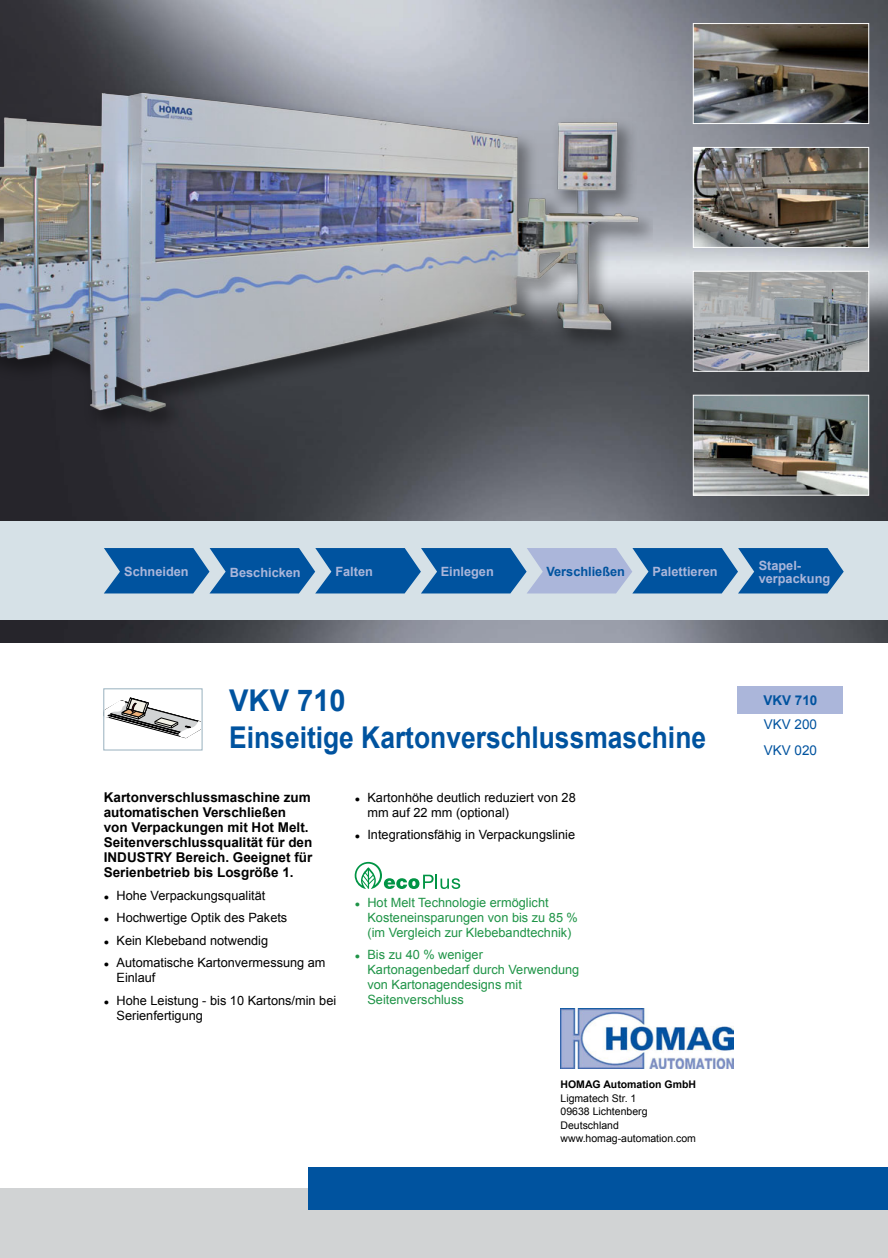
<style>
.page{position:relative;width:888px;height:1258px;background:#fff}
.page>*{position:absolute;margin:0;border:0;box-sizing:border-box;transform-origin:0 0}
.t1{font:700 30px/37.5px "Arial";color:#00539f}
.t2{font:700 13.5px/15px "Arial";color:#000}
.t3{font:13.5px/25.7px "Arial";color:#00539f;text-align:justify}
.t4{font:700 13.5px "Arial";color:#00539f}
.t5{font:12.75px/15px "Arial";color:#000}
.t6{font:12.75px/15px "Arial";color:#1f9447}
.t7{font:700 12.75px/13.5px "Arial";color:#abb6da}
.t8{font:700 12.75px "Arial";color:#00539f}
.t9{font:10.5px/13.5px "Arial";color:#000}
.t10{font:700 10.5px "Arial";color:#000}
.s1{font-size:9px}
</style>
<div class="page">
<img style="left:0;top:0;width:888px;height:642px">
<div style="left:0;top:521px;width:888px;height:99px;background:#d6e1e7"></div>
<div style="left:0;top:1188px;width:888px;height:70px;background:#d1d3d4"></div>
<div style="left:308px;top:1168px;width:580px;height:42px;background:#00539f"></div>
<img style="left:695px;top:25px;width:172px;height:97px">
<div style="left:693px;top:23px;width:176px;height:101px;border:1px solid #fff"></div>
<img style="left:695px;top:273px;width:172px;height:97px">
<div style="left:693px;top:271px;width:176px;height:101px;border:1px solid #fff"></div>
<img style="left:695px;top:149px;width:172px;height:97px">
<div style="left:693px;top:147px;width:176px;height:101px;border:1px solid #fff"></div>
<img style="left:695px;top:397px;width:172px;height:96px">
<div style="left:693px;top:395px;width:176px;height:100px;border:1px solid #fff"></div>
<svg style="left:106px;top:697px;width:94px;height:42px"></svg>
<div style="left:104px;top:689px;width:98px;height:61px;border:1px solid #98b1be"></div>
<img style="left:0;top:23px;width:652px;height:455px">
<div style="left:738px;top:686px;width:105px;height:28px;background:#abb6da"></div>
<svg style="left:104px;top:548px;width:740px;height:45px;background:#3574b1"></svg>
<svg style="left:355px;top:862px;width:105px;height:27px"></svg>
<img style="left:560px;top:1008px;width:173px;height:60px">
<p class="t7" style="left:124px;top:565px;width:66px">Schneiden</p>
<p class="t7" style="left:230px;top:566px;width:72px">Beschicken</p>
<p class="t7" style="left:335px;top:565px;width:39px">Falten</p>
<p class="t7" style="left:441px;top:565px;width:55px">Einlegen</p>
<p class="t8" style="left:546px;top:563px;width:80px">Verschließen</p>
<p class="t7" style="left:652px;top:565px;width:67px">Palettieren</p>
<p class="t7" style="left:759px;top:559px;width:73px">Stapel&shy;verpackung</p>
<h1 class="t1" style="left:229px;top:682px;width:478px">VKV 710<br>Einseitige Kartonverschlussmaschine</h1>
<p class="t4" style="left:763px;top:691px;width:56px">VKV 710</p>
<p class="t3" style="left:764px;top:686px;width:55px">VKV 700<br>VKV 200<br>VKV 020</p>
<p class="t2" style="left:104px;top:790px;width:210px">Kartonverschlussmaschine zum automatischen Verschließen von Verpackungen mit Hot Melt.<br>Seitenverschlussqualität für den<br>INDUSTRY Bereich. Geeignet für<br>Serienbetrieb bis Losgröße 1.</p>
<p class="t5" style="left:104px;top:888px;width:163px"><span class="s1">●</span> Hohe Verpackungsqualität</p>
<p class="t5" style="left:104px;top:910px;width:185px"><span class="s1">●</span> Hochwertige Optik des Pakets</p>
<p class="t5" style="left:104px;top:933px;width:166px"><span class="s1">●</span> Kein Klebeband notwendig</p>
<p class="t5" style="left:117px;top:955px;width:211px;text-indent:-13px"><span class="s1">●</span> Automatische Kartonvermessung am<br>Einlauf</p>
<p class="t5" style="left:117px;top:993px;width:221px;text-indent:-13px"><span class="s1">●</span> Hohe Leistung - bis 10 Kartons/min bei<br>Serienfertigung</p>
<p class="t5" style="left:367px;top:790px;width:210px;text-indent:-13px"><span class="s1">●</span> Kartonhöhe deutlich reduziert von 28 mm auf 22 mm (optional)</p>
<p class="t5" style="left:355px;top:827px;width:222px"><span class="s1">●</span> Integrationsfähig in Verpackungslinie</p>
<p class="t6" style="left:367px;top:895px;width:212px;text-indent:-13px"><span class="s1">●</span> Hot Melt Technologie ermöglicht<br>Kosteneinsparungen von bis zu 85 % (im Vergleich zur Klebebandtechnik)</p>
<p class="t6" style="left:367px;top:947px;width:213px;text-indent:-13px"><span class="s1">●</span> Bis zu 40 % weniger<br>Kartonagenbedarf durch Verwendung von Kartonagendesigns mit<br>Seitenverschluss</p>
<p class="t10" style="left:560px;top:1078px;width:137px">HOMAG Automation GmbH</p>
<p class="t9" style="left:560px;top:1091px;width:137px">Ligmatech Str. 1<br>09638 Lichtenberg<br>Deutschland www.homag-automation.com</p>
</div>
